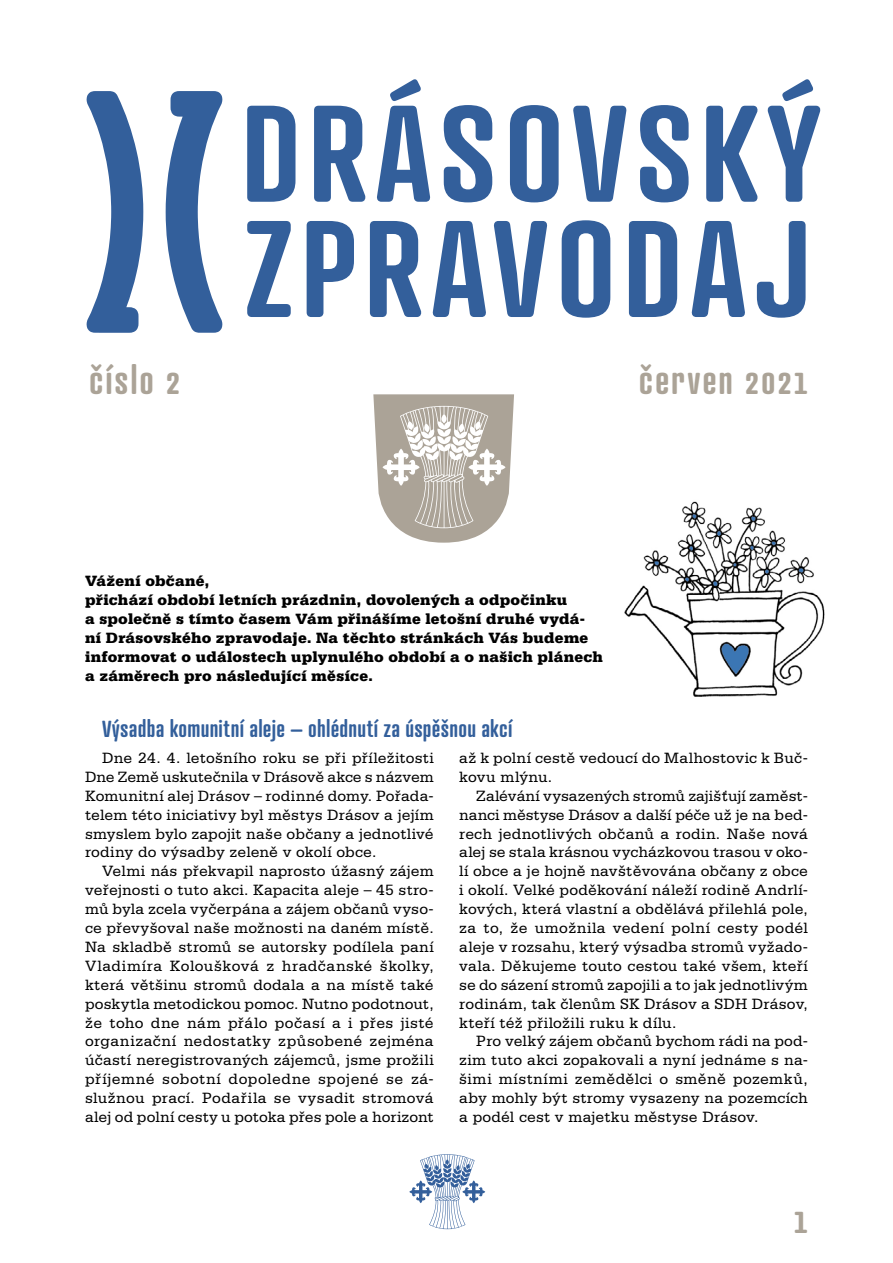
<style>
.page{position:relative;width:893px;height:1263px;background:#fff}
.page>*{position:absolute;margin:0;border:0;box-sizing:border-box;transform-origin:0 0}
.TITULEK{font:600 37.5px "Atrament Std";letter-spacing:.045em;color:#aba397}
.MEZITITULEK_MALY{font:600 22.5px "Atrament Std";letter-spacing:.01em;color:#335f9b}
.TEXT{font:15.75px/18.9px "Serifa CE";letter-spacing:.01em;color:#000;text-align:justify}
.TEXT-2{font:900 15.75px "Serifa CE";letter-spacing:.015em;color:#000}
</style>
<div class="page">
<svg style="left:166px;top:91px;width:56px;height:242px"></svg>
<svg style="left:87px;top:91px;width:56px;height:242px"></svg>
<svg style="left:247px;top:106px;width:48px;height:96px"></svg>
<svg style="left:314px;top:106px;width:52px;height:96px"></svg>
<svg style="left:377px;top:79px;width:53px;height:123px"></svg>
<svg style="left:444px;top:105px;width:48px;height:97px"></svg>
<svg style="left:510px;top:105px;width:49px;height:97px"></svg>
<svg style="left:573px;top:106px;width:54px;height:96px"></svg>
<svg style="left:640px;top:105px;width:49px;height:97px"></svg>
<svg style="left:706px;top:106px;width:52px;height:96px"></svg>
<svg style="left:767px;top:79px;width:54px;height:123px"></svg>
<svg style="left:247px;top:221px;width:44px;height:96px"></svg>
<svg style="left:307px;top:221px;width:47px;height:96px"></svg>
<svg style="left:370px;top:221px;width:52px;height:96px"></svg>
<svg style="left:432px;top:221px;width:54px;height:96px"></svg>
<svg style="left:493px;top:221px;width:54px;height:96px"></svg>
<svg style="left:562px;top:220px;width:48px;height:98px"></svg>
<svg style="left:629px;top:221px;width:48px;height:96px"></svg>
<svg style="left:691px;top:221px;width:54px;height:96px"></svg>
<svg style="left:757px;top:221px;width:49px;height:97px"></svg>
<svg style="left:373px;top:394px;width:141px;height:149px"></svg>
<svg style="left:409px;top:1154px;width:76px;height:75px"></svg>
<img style="left:624px;top:501px;width:201px;height:196px">
<p class="TITULEK" style="left:89px;top:356px;width:92px">číslo 2</p>
<p class="TITULEK" style="left:639px;top:356px;width:171px">červen 2021</p>
<p class="TEXT-2" style="left:85px;top:572px;width:126px">Vážení občané,</p>
<p class="TEXT-2" style="left:85px;top:591px;width:484px">přichází období letních prázdnin, dovolených a odpočinku</p>
<p class="TEXT-2" style="left:85px;top:610px;width:501px">a společně s tímto časem Vám přinášíme letošní druhé vydá-</p>
<p class="TEXT-2" style="left:85px;top:629px;width:505px">ní Drásovského zpravodaje. Na těchto stránkách Vás budeme</p>
<p class="TEXT-2" style="left:85px;top:647px;width:520px">informovat o událostech uplynulého období a o našich plánech</p>
<p class="TEXT-2" style="left:85px;top:666px;width:289px">a záměrech pro následující měsíce.</p>
<p class="MEZITITULEK_MALY" style="left:102px;top:714px;width:412px">Výsadba komunitní aleje – ohlédnutí za úspěšnou akcí</p>
<p class="TEXT" style="left:85px;top:748px;width:350px;text-indent:17px">Dne 24. 4. letošního roku se při příležitosti Dne Země uskutečnila v Drásově akce s názvem Komunitní alej Drásov – rodinné domy. Pořada&shy;telem této iniciativy byl městys Drásov a jejím smyslem bylo zapojit naše občany a jednotlivé rodiny do výsadby zeleně v okolí obce.</p>
<p class="TEXT" style="left:85px;top:861px;width:350px;text-indent:17px">Velmi nás překvapil naprosto úžasný zájem veřejnosti o tuto akci. Kapacita aleje – 45 stro&shy;mů byla zcela vyčerpána a zájem občanů vyso&shy;ce převyšoval naše možnosti na daném místě.<br>Na skladbě stromů se autorsky podílela paní Vladimíra Koloušková z hradčanské školky, která většinu stromů dodala a na místě také poskytla metodickou pomoc. Nutno podotnout, že toho dne nám přálo počasí a i přes jisté organizační nedostatky způsobené zejména účastí neregistrovaných zájemců, jsme prožili příjemné sobotní dopoledne spojené se zá&shy;služnou prací. Podařila se vysadit stromová alej od polní cesty u potoka přes pole a horizont</p>
<p class="TEXT" style="left:459px;top:748px;width:350px">až k polní cestě vedoucí do Malhostovic k Buč&shy;kovu mlýnu.</p>
<p class="TEXT" style="left:459px;top:786px;width:350px;text-indent:17px">Zalévání vysazených stromů zajišťují zaměst&shy;nanci městyse Drásov a další péče už je na bed&shy;rech jednotlivých občanů a rodin. Naše nová alej se stala krásnou vycházkovou trasou v oko&shy;lí obce a je hojně navštěvována občany z obce i okolí. Velké poděkování náleží rodině Andrlí&shy;kových, která vlastní a obdělává přilehlá pole, za to, že umožnila vedení polní cesty podél aleje v rozsahu, který výsadba stromů vyžado&shy;vala. Děkujeme touto cestou také všem, kteří se do sázení stromů zapojili a to jak jednotlivým rodinám, tak členům SK Drásov a SDH Drásov, kteří též přiložili ruku k dílu.</p>
<p class="TEXT" style="left:459px;top:1031px;width:350px;text-indent:17px">Pro velký zájem občanů bychom rádi na pod&shy;zim tuto akci zopakovali a nyní jednáme s na&shy;šimi místními zemědělci o směně pozemků, aby mohly být stromy vysazeny na pozemcích a podél cest v majetku městyse Drásov.</p>
<p class="TITULEK" style="left:793px;top:1194px;width:16px">1</p>
</div>
